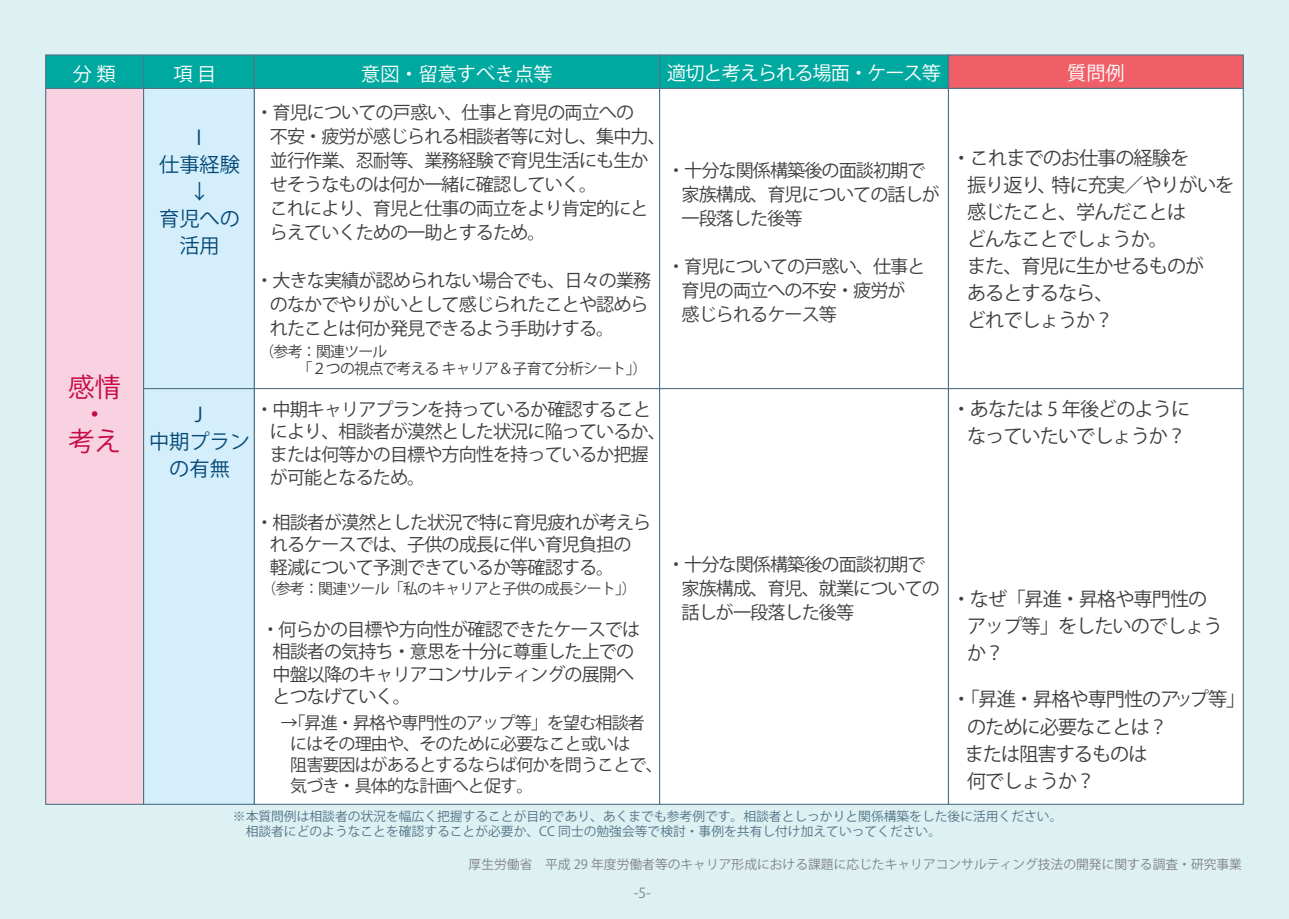
<style>
.page{position:relative;width:1289px;height:919px;background:#fff}
.page>*{position:absolute;margin:0;border:0;box-sizing:border-box;transform-origin:0 0}
.t1{font:26.55px/27px "Tsuku A Rd Gothic Bold 83 pv RKSJ H";color:#c50a47;text-align:center}
.t2{font:20.25px/27px "Tsuku A Rd Gothic Bold 83 pv RKSJ H";color:#034876;text-align:center}
.t3{font:20.25px "Koz Go Pr 6 N";color:#034876}
.t4{font:19.2px/27px "Tsuku A Rd Gothic Bold 83 pv RKSJ H";letter-spacing:-.05em;color:#3e3e3f}
.t5{font:19.2px "Tsuku A Rd Gothic Bold 83 pv RKSJ H";letter-spacing:-.05em;color:#fff}
.t6{font:19.2px "Tsuku A Rd Gothic Bold 83 pv RKSJ H";color:#fff}
.t7{font:18px/24px "Tsuku A Rd Gothic Bold 83 pv RKSJ H";letter-spacing:-.05em;color:#3e3e3f}
.t8{font:16.95px/21px "Tsuku A Rd Gothic Bold 83 pv RKSJ H";letter-spacing:-.05em;color:#3e3e3f}
.t9{font:14.85px/16.5px "Tsuku A Rd Gothic Bold 83 pv RKSJ H";letter-spacing:-.05em;color:#3e3e3f}
.t10{font:13.8px "Tsuku A Rd Gothic Bold 83 pv RKSJ H";color:#808285}
.t11{font:12.75px/15px "Tsuku A Rd Gothic Bold 83 pv RKSJ H";color:#527386}
.t12{font:12.75px "Tsuku A Rd Gothic Bold 83 pv RKSJ H";color:#808285}
</style>
<div class="page">
<div style="left:0;top:0;width:1288px;height:918px;background:#ddf1f3"></div>
<div style="left:45px;top:54px;width:99px;height:35px;background:#00a9a0;border:1px solid #527386"></div>
<div style="left:143px;top:54px;width:112px;height:35px;background:#00a9a0;border:1px solid #527386"></div>
<div style="left:254px;top:54px;width:406px;height:35px;background:#00a9a0;border:1px solid #527386"></div>
<div style="left:659px;top:54px;width:290px;height:35px;background:#00a9a0;border:1px solid #527386"></div>
<div style="left:947px;top:54px;width:296px;height:35px;background:#f05f68;border:1px solid #527386"></div>
<div style="left:45px;top:88px;width:99px;height:716px;background:#f9d2e2;border:1px solid #527386"></div>
<div style="left:143px;top:88px;width:112px;height:301px;background:#d4effb;border:1px solid #527386"></div>
<div style="left:254px;top:88px;width:406px;height:301px;background:#fff;border:1px solid #527386"></div>
<div style="left:659px;top:88px;width:290px;height:301px;background:#fff;border:1px solid #527386"></div>
<div style="left:947px;top:88px;width:296px;height:301px;background:#fff;border:1px solid #527386"></div>
<div style="left:143px;top:388px;width:112px;height:416px;background:#d4effb;border:1px solid #527386"></div>
<div style="left:254px;top:388px;width:406px;height:416px;background:#fff;border:1px solid #527386"></div>
<div style="left:659px;top:388px;width:290px;height:416px;background:#fff;border:1px solid #527386"></div>
<div style="left:947px;top:388px;width:296px;height:416px;background:#fff;border:1px solid #527386"></div>
<p class="t5" style="left:73px;top:63px;width:44px">分 類</p>
<p class="t5" style="left:173px;top:63px;width:44px">項 目</p>
<p class="t6" style="left:361px;top:63px;width:193px">意図・留意すべき点等</p>
<p class="t5" style="left:667px;top:62px;width:275px">適切と考えられる場面・ケース等</p>
<p class="t5" style="left:1067px;top:62px;width:59px">質問例</p>
<h1 class="t1" style="left:68px;top:374px;width:55px">感情・考え</h1>
<p class="t2" style="left:159px;top:124px;width:82px">I<br>仕事経験</p>
<p class="t3" style="left:189px;top:180px;width:22px">↓</p>
<p class="t2" style="left:159px;top:205px;width:82px">育児への活用</p>
<p class="t7" style="left:270px;top:101px;width:397px;text-indent:-14px">・育児についての戸惑い、仕事と育児の両立への<br>不安・疲労が感じられる相談者等に対し、集中力、並行作業、忍耐等、業務経験で育児生活にも生かせそうなものは何か一緒に確認していく。<br>これにより、育児と仕事の両立をより肯定的にとらえていくための一助とするため。</p>
<p class="t7" style="left:270px;top:269px;width:383px;text-indent:-14px">・大きな実績が認められない場合でも、日々の業務のなかでやりがいとして感じられたことや認められたことは何か発見できるよう手助けする。</p>
<p class="t9" style="left:297px;top:344px;width:351px;text-indent:-38px">（参考：関連ツール<br>「２つの視点で考える キャリア＆子育て分析シート」）</p>
<p class="t7" style="left:681px;top:158px;width:260px;text-indent:-14px">・十分な関係構築後の面談初期で家族構成、育児についての話しが一段落した後等</p>
<p class="t7" style="left:681px;top:254px;width:245px;text-indent:-14px">・育児についての戸惑い、仕事と育児の両立への不安・疲労が感じられるケース等</p>
<p class="t4" style="left:967px;top:145px;width:269px;text-indent:-15px">・これまでのお仕事の経験を<br>振り返り、特に充実／やりがいを感じたこと、学んだことは<br>どんなことでしょうか。<br>また、育児に生かせるものが<br>あるとするなら、<br>どれでしょうか？</p>
<p class="t4" style="left:951px;top:396px;width:240px;text-align:center">・あなたは 5 年後どのようになっていたいでしょうか？</p>
<p class="t2" style="left:149px;top:401px;width:102px">J<br>中期プランの有無</p>
<p class="t7" style="left:270px;top:398px;width:397px;line-height:22.5px;text-indent:-14px">・中期キャリアプランを持っているか確認することにより、相談者が漠然とした状況に陥っているか、または何等かの目標や方向性を持っているか把握が可能となるため。　　</p>
<p class="t7" style="left:270px;top:511px;width:383px;line-height:22.5px;text-indent:-14px">・相談者が漠然とした状況で特に育児疲れが考えられるケースでは、子供の成長に伴い育児負担の軽減について予測できているか等確認する。</p>
<p class="t7" style="left:681px;top:552px;width:260px;text-indent:-14px">・十分な関係構築後の面談初期で家族構成、育児、就業についての話しが一段落した後等</p>
<p class="t9" style="left:261px;top:580px;width:377px">（参考：関連ツール「私のキャリアと子供の成長シート」）</p>
<p class="t7" style="left:272px;top:618px;width:369px;line-height:22.5px;text-indent:-11px">・何らかの目標や方向性が確認できたケースでは相談者の気持ち・意思を十分に尊重した上での中盤以降のキャリアコンサルティングの展開へとつなげていく。</p>
<p class="t8" style="left:290px;top:712px;width:374px;text-indent:-9px">→「昇進・昇格や専門性のアップ等」を望む相談者にはその理由や、そのために必要なこと或いは<br>阻害要因はがあるとするならば何かを問うことで、気づき・具体的な計画へと促す。</p>
<p class="t11" style="left:233px;top:809px;width:831px">※本質問例は相談者の状況を幅広く把握することが目的であり、あくまでも参考例です。相談者としっかりと関係構築をした後に活用ください。　相談者にどのようなことを確認することが必要か、CC 同士の勉強会等で検討・事例を共有し付け加えていってください。</p>
<p class="t4" style="left:967px;top:585px;width:257px;text-indent:-15px">・なぜ「昇進・昇格や専門性のアップ等」をしたいのでしょうか？</p>
<p class="t4" style="left:964px;top:686px;width:282px;text-indent:-13px">・「昇進・昇格や専門性のアップ等」のために必要なことは？<br>または阻害するものは<br>何でしょうか？</p>
<p class="t12" style="left:468px;top:857px;width:775px">厚生労働省　平成 29 年度労働者等のキャリア形成における課題に応じたキャリアコンサルティング技法の開発に関する調査・研究事業</p>
<p class="t10" style="left:633px;top:884px;width:19px">-5-</p>
</div>
